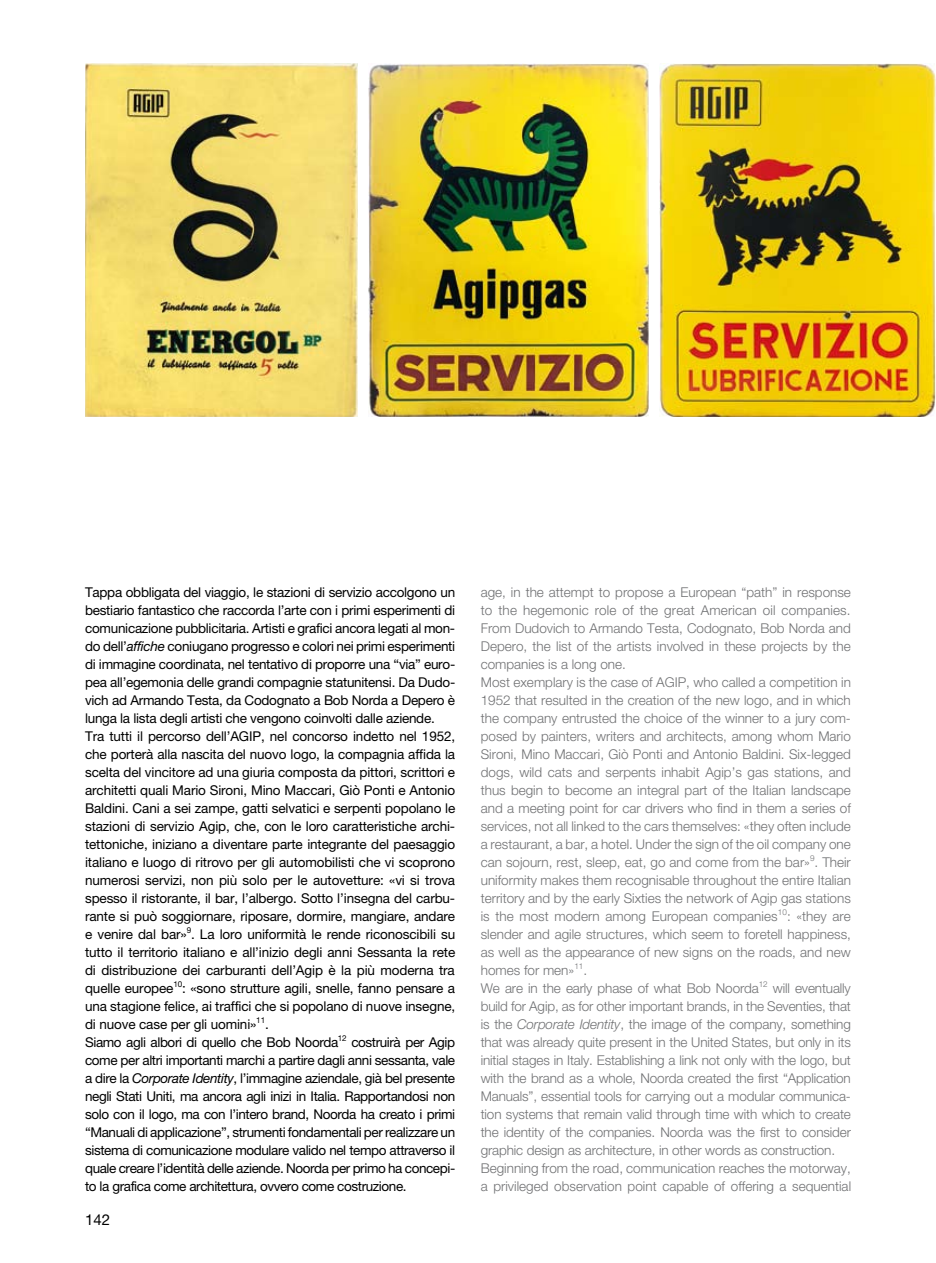
<style>
.page{position:relative;width:936px;height:1263px;background:#fff}
.page>*{position:absolute;margin:0;border:0;box-sizing:border-box;transform-origin:0 0}
.t1{font:15px "Helvetica Neue";color:#000}
.t2{font:13.5px/18px "Helvetica Neue";letter-spacing:-.02em;color:#000}
.t3{font:300 13.5px/18px "Helvetica Neue";color:#707173}
.s1{font-style:italic}
</style>
<div class="page">
<img style="left:659px;top:64px;width:276px;height:353px">
<img style="left:85px;top:64px;width:272px;height:353px">
<img style="left:368px;top:64px;width:280px;height:353px">
<p class="t2" style="left:85px;top:583px;width:371px">Tappa obbligata del viaggio, le stazioni di servizio accolgono un bestiario fantastico che raccorda l’arte con i primi esperimenti di comunicazione pubblicitaria. Artisti e grafici ancora legati al mon&shy;do dell’<span class="s1">affiche</span> coniugano progresso e colori nei primi esperimenti di immagine coordinata, nel tentativo di proporre una “via” euro&shy;pea all’egemonia delle grandi compagnie statunitensi. Da Dudo&shy;vich ad Armando Testa, da Codognato a Bob Norda a Depero è lunga la lista degli artisti che vengono coinvolti dalle aziende.<br>Tra tutti il percorso dell’AGIP, nel concorso indetto nel 1952, che porterà alla nascita del nuovo logo, la compagnia affida la scelta del vincitore ad una giuria composta da pittori, scrittori e architetti quali Mario Sironi, Mino Maccari, Giò Ponti e Antonio Baldini. Cani a sei zampe, gatti selvatici e serpenti popolano le stazioni di servizio Agip, che, con le loro caratteristiche archi&shy;tettoniche, iniziano a diventare parte integrante del paesaggio italiano e luogo di ritrovo per gli automobilisti che vi scoprono numerosi servizi, non più solo per le autovetture: «vi si trova spesso il ristorante, il bar, l’albergo. Sotto l’insegna del carbu&shy;rante si può soggiornare, riposare, dormire, mangiare, andare e venire dal bar»<sup>9</sup>. La loro uniformità le rende riconoscibili su tutto il territorio italiano e all’inizio degli anni Sessanta la rete di distribuzione dei carburanti dell’Agip è la più moderna tra quelle europee<sup>10</sup>: «sono strutture agili, snelle, fanno pensare a una stagione felice, ai traffici che si popolano di nuove insegne, di nuove case per gli uomini»<sup>11</sup>.<br>Siamo agli albori di quello che Bob Noorda<sup>12</sup> costruirà per Agip come per altri importanti marchi a partire dagli anni sessanta, vale a dire la <span class="s1">Corporate Identity</span>, l’immagine aziendale, già bel presente negli Stati Uniti, ma ancora agli inizi in Italia. Rapportandosi non solo con il logo, ma con l’intero brand, Noorda ha creato i primi “Manuali di applicazione”, strumenti fondamentali per realizzare un sistema di comunicazione modulare valido nel tempo attraverso il quale creare l’identità delle aziende. Noorda per primo ha concepi&shy;to la grafica come architettura, ovvero come costruzione.</p>
<p class="t3" style="left:480px;top:582px;width:372px">age, in the attempt to propose a European “path” in response to the hegemonic role of the great American oil companies.<br>From Dudovich to Armando Testa, Codognato, Bob Norda and Depero, the list of the artists involved in these projects by the companies is a long one.<br>Most exemplary is the case of AGIP, who called a competition in 1952 that resulted in the creation of the new logo, and in which the company entrusted the choice of the winner to a jury com&shy;posed by painters, writers and architects, among whom Mario Sironi, Mino Maccari, Giò Ponti and Antonio Baldini. Six-legged dogs, wild cats and serpents inhabit Agip’s gas stations, and thus begin to become an integral part of the Italian landscape and a meeting point for car drivers who find in them a series of services, not all linked to the cars themselves: «they often include a restaurant, a bar, a hotel. Under the sign of the oil company one can sojourn, rest, sleep, eat, go and come from the bar»<sup>9</sup>. Their uniformity makes them recognisable throughout the entire Italian territory and by the early Sixties the network of Agip gas stations is the most modern among European companies<sup>10</sup>: «they are slender and agile structures, which seem to foretell happiness, as well as the appearance of new signs on the roads, and new homes for men»<sup>11</sup>.<br>We are in the early phase of what Bob Noorda<sup>12</sup> will eventually build for Agip, as for other important brands, in the Seventies, that is the <span class="s1">Corporate Identity</span>, the image of the company, something that was already quite present in the United States, but only in its initial stages in Italy. Establishing a link not only with the logo, but with the brand as a whole, Noorda created the first “Application Manuals”, essential tools for carrying out a modular communica&shy;tion systems that remain valid through time with which to create the identity of the companies. Noorda was the first to consider graphic design as architecture, in other words as construction.<br>Beginning from the road, communication reaches the motorway, a privileged observation point capable of offering a sequential</p>
<p class="t1" style="left:85px;top:1210px;width:27px">142</p>
</div>
